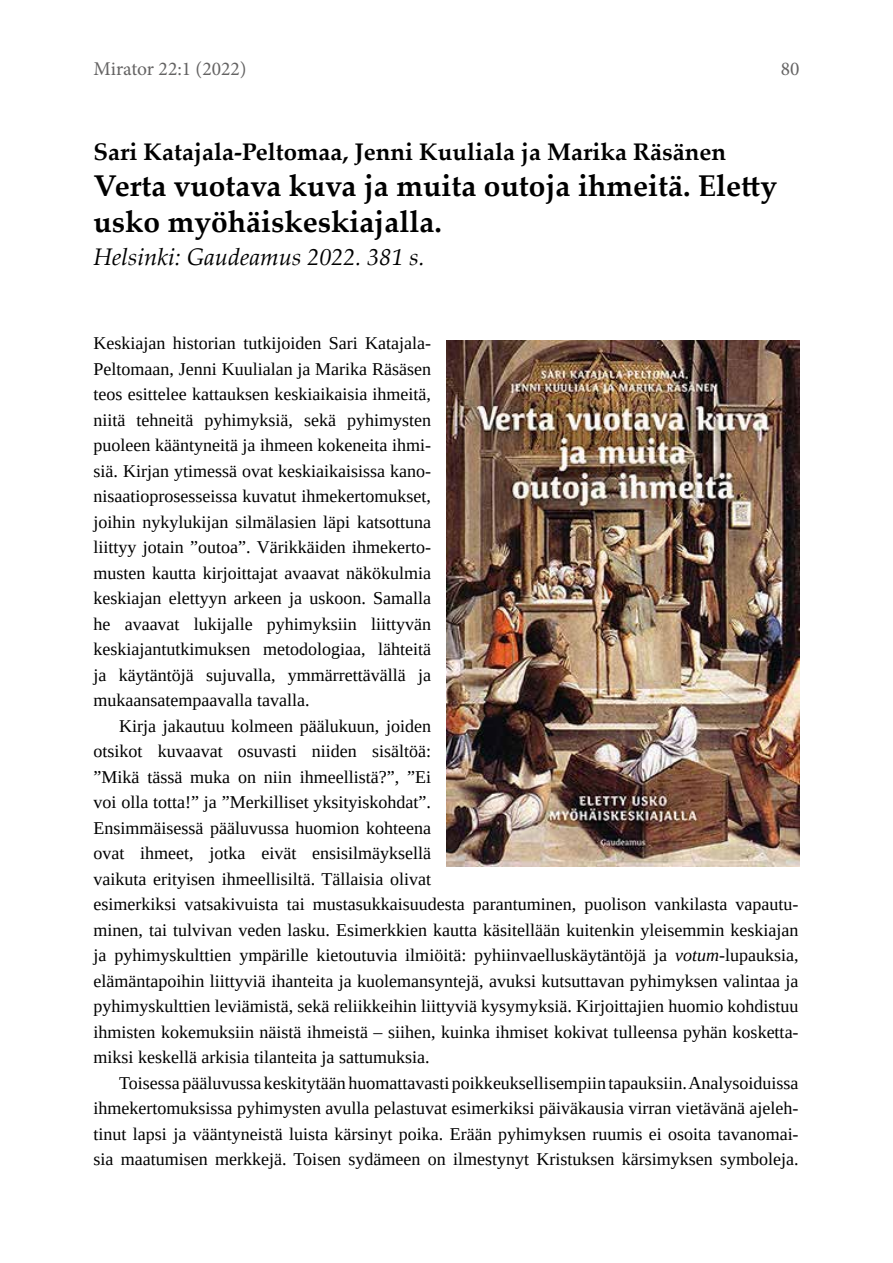
<style>
.page{position:relative;width:893px;height:1263px;background:#fff}
.page>*{position:absolute;margin:0;border:0;box-sizing:border-box;transform-origin:0 0}
.t1{font:700 30px/36px "Palatino Linotype";color:#000}
.t2{font:700 24px "Palatino Linotype";color:#000}
.t3{font:italic 24px "Palatino Linotype";color:#000}
.t4{font:19.5px "Minion Pro";color:#646363}
.t5{font:18px/25.5px "Liberation Serif";color:#000;text-align:justify}
.s1{font-style:italic}
</style>
<div class="page">
<img style="left:446px;top:340px;width:353px;height:526px">
<p class="t4" style="left:94px;top:55px;width:154px">Mirator 22:1 (2022)</p>
<p class="t4" style="left:781px;top:55px;width:20px">80</p>
<h2 class="t2" style="left:94px;top:135px;width:634px">Sari Katajala-Peltomaa, Jenni Kuuliala ja Marika Räsänen</h2>
<h1 class="t1" style="left:94px;top:167px;width:685px">Verta vuotava kuva ja muita outoja ihmeitä. Eletty usko myöhäiskeskiajalla.</h1>
<h2 class="t3" style="left:94px;top:240px;width:333px">Helsinki: Gaudeamus 2022. 381 s.</h2>
<p class="t5" style="left:94px;top:330px;width:339px">Keskiajan historian tutkijoiden Sari Katajala-Peltomaan, Jenni Kuulialan ja Marika Räsäsen teos esittelee kattauksen keskiaikaisia ihmeitä, niitä tehneitä pyhimyksiä, sekä pyhimysten puoleen kääntyneitä ja ihmeen kokeneita ihmi&shy;siä. Kirjan ytimessä ovat keskiaikaisissa kano&shy;nisaatioprosesseissa kuvatut ihmekertomukset, joihin nykylukijan silmälasien läpi katsottuna liittyy jotain ”outoa”. Värikkäiden ihmekerto&shy;musten kautta kirjoittajat avaavat näkökulmia keskiajan elettyyn arkeen ja uskoon. Samalla he avaavat lukijalle pyhimyksiin liittyvän keskiajantutkimuksen metodologiaa, lähteitä ja käytäntöjä sujuvalla, ymmärrettävällä ja mukaansatempaavalla tavalla.</p>
<p class="t5" style="left:94px;top:713px;width:707px;text-align:left;text-indent:26px">Kirja jakautuu kolmeen päälukuun, joiden<br>otsikot kuvaavat osuvasti niiden sisältöä:<br>”Mikä tässä muka on niin ihmeellistä?”, ”Ei<br>voi olla totta!” ja ”Merkilliset yksityiskohdat”.<br>Ensimmäisessä pääluvussa huomion kohteena<br>ovat ihmeet, jotka eivät ensisilmäyksellä<br>vaikuta erityisen ihmeellisiltä. Tällaisia olivat<br>esimerkiksi vatsakivuista tai mustasukkaisuudesta parantuminen, puolison vankilasta vapautu&shy;minen, tai tulvivan veden lasku. Esimerkkien kautta käsitellään kuitenkin yleisemmin keskiajan ja pyhimyskulttien ympärille kietoutuvia ilmiöitä: pyhiinvaelluskäytäntöjä ja <span class="s1">votum</span>-lupauksia, elämäntapoihin liittyviä ihanteita ja kuolemansyntejä, avuksi kutsuttavan pyhimyksen valintaa ja pyhimyskulttien leviämistä, sekä reliikkeihin liittyviä kysymyksiä. Kirjoittajien huomio kohdistuu ihmisten kokemuksiin näistä ihmeistä – siihen, kuinka ihmiset kokivat tulleensa pyhän kosketta&shy;miksi keskellä arkisia tilanteita ja sattumuksia.</p>
<p class="t5" style="left:94px;top:1070px;width:707px;text-indent:26px">Toisessa pääluvussa keskitytään huomattavasti poikkeuksellisempiin tapauksiin. Analysoiduissa ihmekertomuksissa pyhimysten avulla pelastuvat esimerkiksi päiväkausia virran vietävänä ajeleh&shy;tinut lapsi ja vääntyneistä luista kärsinyt poika. Erään pyhimyksen ruumis ei osoita tavanomai&shy;sia maatumisen merkkejä. Toisen sydämeen on ilmestynyt Kristuksen kärsimyksen symboleja.</p>
</div>
